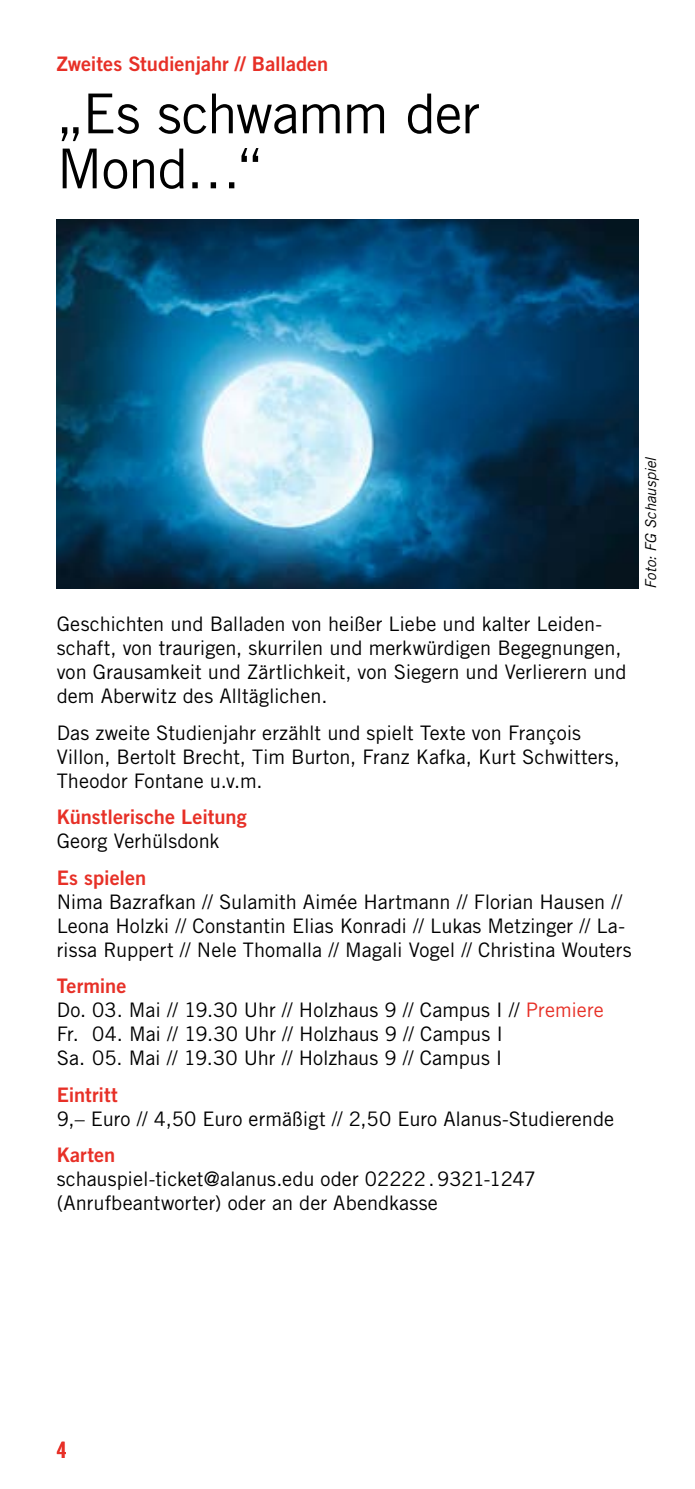
<style>
.page{position:relative;width:695px;height:1489px;background:#fff}
.page>*{position:absolute;margin:0;border:0;box-sizing:border-box;transform-origin:0 0}
.t1{font:55px/55px "Trade Gothic LT Std";letter-spacing:-.02em;color:#000}
.t2{font:22.5px "Trade Gothic LT Std Bd Cn 20";color:#e73027}
.t3{font:20px/24px "Trade Gothic LT Std";color:#000}
.t4{font:20px "Trade Gothic LT Std Bd 2";color:#e73027}
.t5{font:italic 15px "Trade Gothic LT Std";color:#000}
.s1{color:#e73027}
</style>
<div class="page">
<img style="left:57px;top:220px;width:581px;height:368px">
<p class="t4" style="left:57px;top:52px;width:273px">Zweites Studienjahr // Balladen</p>
<h1 class="t1" style="left:57px;top:85px;width:424px">„Es schwamm der<br>Mond…“</h1>
<p class="t3" style="left:57px;top:612px;width:571px">Geschichten und Balladen von heißer Liebe und kalter Leiden&shy;schaft, von traurigen, skurrilen und merkwürdigen Begegnungen, von Grausamkeit und Zärtlichkeit, von Siegern und Verlierern und dem Aberwitz des Alltäglichen.</p>
<p class="t3" style="left:57px;top:720px;width:564px">Das zweite Studienjahr erzählt und spielt Texte von François<br>Villon, Bertolt Brecht, Tim Burton, Franz Kafka, Kurt Schwitters,<br>Theodor Fontane u.v.m.</p>
<p class="t4" style="left:57px;top:804px;width:191px">Künstlerische Leitung</p>
<p class="t3" style="left:57px;top:828px;width:164px">Georg Verhülsdonk</p>
<p class="t4" style="left:57px;top:865px;width:91px">Es spielen</p>
<p class="t3" style="left:57px;top:889px;width:576px">Nima Bazrafkan // Sulamith Aimée Hartmann // Florian Hausen //<br>Leona Holzki // Constantin Elias Konradi // Lukas Metzinger // La&shy;rissa Ruppert // Nele Thomalla // Magali Vogel // Christina Wouters</p>
<p class="t4" style="left:57px;top:973px;width:71px">Termine</p>
<p class="t3" style="left:57px;top:997px;width:548px">Do. 03. Mai // 19.30 Uhr // Holzhaus 9 // Campus I // <span class="s1">Premiere<br></span>Fr. 04. Mai // 19.30 Uhr // Holzhaus 9 // Campus I<br>Sa. 05. Mai // 19.30 Uhr // Holzhaus 9 // Campus I</p>
<p class="t4" style="left:57px;top:1081px;width:62px">Eintritt</p>
<p class="t3" style="left:57px;top:1106px;width:558px">9,– Euro // 4,50 Euro ermäßigt // 2,50 Euro Alanus-Studierende</p>
<p class="t4" style="left:57px;top:1142px;width:60px">Karten</p>
<p class="t3" style="left:57px;top:1166px;width:480px">schauspiel-ticket@alanus.edu oder 02222.9321-1247 (Anrufbeantworter) oder an der Abendkasse</p>
<p class="t5" style="left:641px;top:588px;width:133px;rotate:-90deg">Foto: FG Schauspiel</p>
<p class="t2" style="left:57px;top:1436px;width:11px">4</p>
</div>
